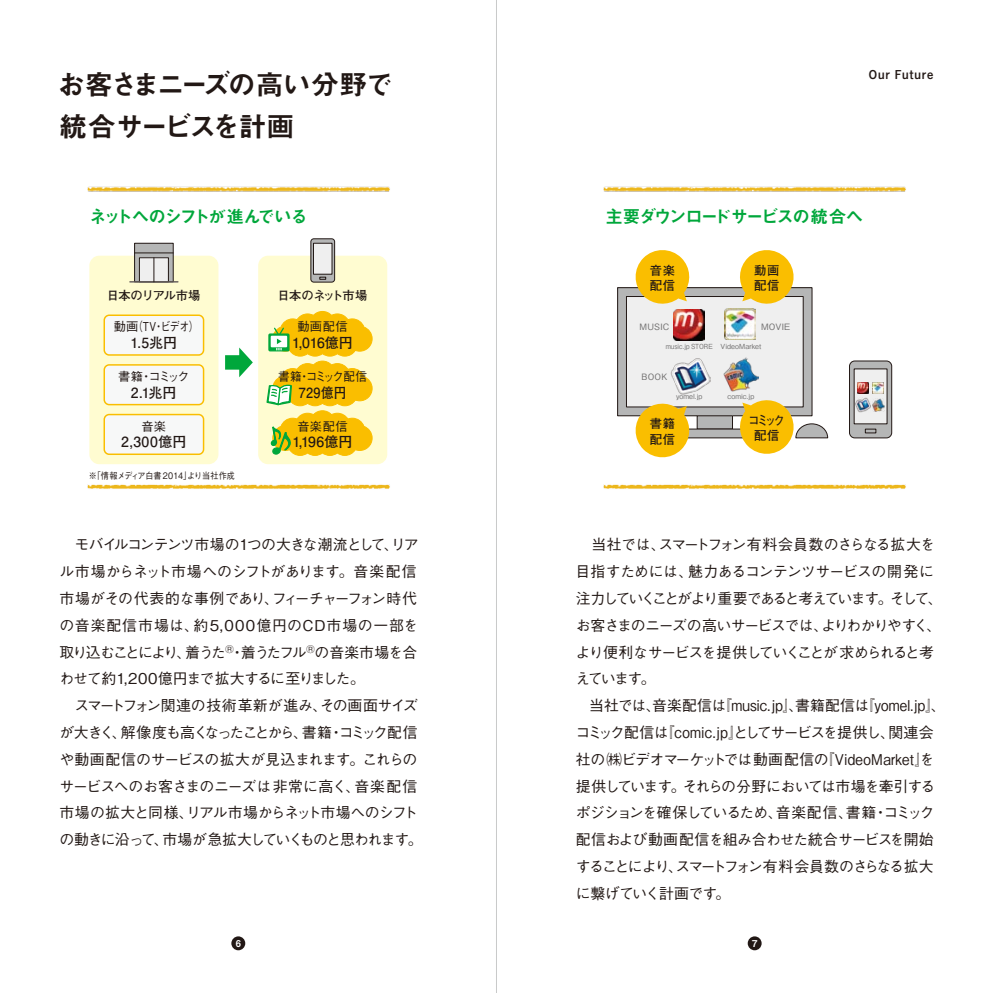
<style>
.page{position:relative;width:993px;height:993px;background:#fff}
.page>*{position:absolute;margin:0;border:0;box-sizing:border-box;transform-origin:0 0}
.t1{font:28px/42px "Midashi Go Pr 5 MB31";letter-spacing:-.08em;color:#221815}
.t2{font:17.5px "Midashi Go Pr 5 MB31";letter-spacing:-.085em;color:#00a73b}
.t3{font:500 14.88px/26.8px "Gothic BBB Pr 5";letter-spacing:-.035em;color:#221815}
.t4{font:500 14.88px/26.8px "Gothic BBB Pr 5";letter-spacing:-.055em;color:#221815}
.t5{font:500 14.88px/26.8px "Gothic BBB Pr 5";letter-spacing:-.08em;color:#221815}
.t6{font:700 14px "Futo Go B101 Pr 5";color:#221815}
.t7{font:700 14px "Futo Go B101 Pr 5";color:#221815;scale:.9 1}
.t8{font:500 12.25px "Gothic BBB Pr 5";letter-spacing:.005em;color:#221815}
.t9{font:700 12.25px "Futo Go B101 Pr 5";letter-spacing:-.055em;color:#221815}
.t10{font:700 12.25px/15px "Futo Go B101 Pr 5";letter-spacing:-.035em;color:#221815}
.t11{font:500 12.25px "Gothic BBB Pr 5";letter-spacing:-.12em;color:#221815;scale:.95 1}
.t12{font:700 12.25px/15px "Futo Go B101 Pr 5";letter-spacing:-.035em;color:#221815;text-align:center;scale:.9 1}
.t13{font:11.55px "Koburina Go Std N W6";letter-spacing:.065em;color:#221815}
.t14{font:9.45px "Midashi Go Pr 5 MB31";color:#fff}
.t15{font:500 8.92px "Gothic BBB Pr 5";letter-spacing:-.005em;color:#221815;scale:.9 1}
.t16{font:500 8.75px "Gothic BBB Pr 5";letter-spacing:.025em;color:#727171}
.t17{font:500 7px "Gothic BBB Pr 5";letter-spacing:.005em;color:#727171;scale:.9 1}
.t18{font:500 7px "Gothic BBB Pr 5";letter-spacing:.005em;color:#727171}
</style>
<div class="page">
<div style="left:89px;top:255px;width:129px;height:209px;background:#fffcd1;border-radius:10px"></div>
<div style="left:258px;top:255px;width:129px;height:209px;background:#fffcd1;border-radius:10px"></div>
<svg style="left:225px;top:347px;width:28px;height:30px"></svg>
<div style="left:134px;top:243px;width:39px;height:39px;background:#b5b6b6"></div>
<div style="left:134px;top:243px;width:40px;height:39px;border:1px solid #221815"></div>
<div style="left:139px;top:258px;width:29px;height:24px;background:#efefef"></div>
<div style="left:139px;top:257px;width:30px;height:25px;border:1px solid #221815"></div>
<hr style="left:130px;top:281px;width:48px;height:1px;background:#221815">
<svg style="left:153px;top:258px;width:1px;height:24px"></svg>
<div style="left:104px;top:414px;width:99px;height:40px;background:linear-gradient(to right,#f7f7f5,#f7f8f9);border-radius:5px"></div>
<div style="left:103px;top:413px;width:101px;height:42px;border:1px solid #fabe00;border-radius:5px"></div>
<div style="left:104px;top:365px;width:99px;height:39px;background:#f7f8f8;border-radius:5px"></div>
<div style="left:103px;top:364px;width:101px;height:41px;border:1px solid #fabe00;border-radius:5px"></div>
<div style="left:104px;top:315px;width:99px;height:40px;background:#f7f8f8;border-radius:5px"></div>
<div style="left:103px;top:314px;width:101px;height:41px;border:1px solid #fabe00;border-radius:5px"></div>
<svg style="left:311px;top:239px;width:23px;height:43px"></svg>
<div style="left:310px;top:238px;width:25px;height:44px;border:1px solid #221815;border-radius:3px"></div>
<svg style="left:319px;top:276px;width:7px;height:4px"></svg>
<div style="left:313px;top:243px;width:19px;height:31px;background:#efefef"></div>
<div style="left:313px;top:243px;width:19px;height:31px;border:1px solid #221815"></div>
<svg style="left:266px;top:311px;width:107px;height:110px"></svg>
<svg style="left:849px;top:361px;width:42px;height:77px"></svg>
<div style="left:848px;top:360px;width:43px;height:78px;border:1px solid #221815;border-radius:5px"></div>
<div style="left:853px;top:369px;width:33px;height:54px;background:#efefef"></div>
<div style="left:617px;top:287px;width:194px;height:128px;background:#b5b6b6"></div>
<div style="left:617px;top:287px;width:195px;height:129px;border:1px solid #221815"></div>
<div style="left:697px;top:415px;width:35px;height:14px;background:#b5b6b6"></div>
<div style="left:696px;top:415px;width:36px;height:14px;border:1px solid #221815"></div>
<div style="left:626px;top:296px;width:177px;height:111px;background:#efefef"></div>
<div style="left:625px;top:296px;width:178px;height:111px;border:1px solid #221815"></div>
<svg style="left:632px;top:254px;width:59px;height:50px"></svg>
<svg style="left:632px;top:403px;width:59px;height:18px"></svg>
<svg style="left:737px;top:254px;width:59px;height:50px"></svg>
<svg style="left:737px;top:397px;width:76px;height:24px"></svg>
<img style="left:670px;top:358px;width:40px;height:37px">
<img style="left:723px;top:357px;width:35px;height:34px">
<img style="left:673px;top:309px;width:31px;height:31px">
<img style="left:724px;top:308px;width:31px;height:31px">
<img style="left:855px;top:400px;width:11px;height:12px">
<svg style="left:857px;top:382px;width:27px;height:29px"></svg>
<div style="left:747px;top:936px;width:14px;height:13px;background:#221815;border-radius:50%"></div>
<div style="left:231px;top:936px;width:14px;height:13px;background:#221815;border-radius:50%"></div>
<img style="left:87px;top:421px;width:303px;height:68px">
<img style="left:87px;top:186px;width:303px;height:68px">
<img style="left:603px;top:421px;width:303px;height:68px">
<img style="left:603px;top:186px;width:303px;height:68px">
<hr style="left:496px;top:0;width:1px;height:992px;background:#c9caca">
<h1 class="t1" style="left:58px;top:61px;width:337px">お客さまニーズの高い分野で統合サービスを計画</h1>
<p class="t13" style="left:868px;top:66px;width:66px">Our Future</p>
<p class="t2" style="left:89px;top:203px;width:220px">ネットへのシフトが進んでいる</p>
<p class="t2" style="left:605px;top:203px;width:259px">主要ダウンロードサービスの統合へ</p>
<p class="t9" style="left:107px;top:285px;width:95px">日本のリアル市場</p>
<p class="t9" style="left:277px;top:285px;width:91px">日本のネット市場</p>
<p class="t8" style="left:114px;top:317px;width:86px">動画（TV・ビデオ）</p>
<p class="t6" style="left:130px;top:331px;width:48px">1.5兆円</p>
<p class="t8" style="left:297px;top:317px;width:52px">動画配信</p>
<p class="t6" style="left:292px;top:331px;width:62px">1,016億円</p>
<p class="t10" style="left:649px;top:262px;width:27px">音楽配信</p>
<p class="t16" style="left:639px;top:319px;width:31px">MUSIC</p>
<p class="t10" style="left:754px;top:262px;width:27px">動画配信</p>
<p class="t16" style="left:760px;top:319px;width:31px">MOVIE</p>
<p class="t17" style="left:665px;top:341px;width:108px">music.jp STORE VideoMarket</p>
<p class="t8" style="left:118px;top:366px;width:72px">書籍・コミック</p>
<p class="t6" style="left:131px;top:381px;width:47px">2.1兆円</p>
<p class="t11" style="left:278px;top:366px;width:95px">書籍・コミック配信</p>
<p class="t7" style="left:299px;top:381px;width:54px">729億円</p>
<p class="t16" style="left:641px;top:369px;width:27px">BOOK</p>
<p class="t18" style="left:675px;top:390px;width:28px">yomel.jp</p>
<p class="t18" style="left:727px;top:390px;width:28px">comic.jp</p>
<p class="t8" style="left:141px;top:416px;width:26px">音楽</p>
<p class="t6" style="left:121px;top:431px;width:67px">2,300億円</p>
<p class="t8" style="left:297px;top:416px;width:52px">音楽配信</p>
<p class="t6" style="left:292px;top:431px;width:61px">1,196億円</p>
<p class="t10" style="left:649px;top:415px;width:27px">書籍配信</p>
<p class="t12" style="left:748px;top:412px;width:42px">コミック配信</p>
<p class="t15" style="left:89px;top:468px;width:164px">※「情報メディア白書2014」より当社作成</p>
<p class="t3" style="left:59px;top:530px;width:360px;text-indent:15px">モバイルコンテンツ市場の1つの大きな潮流として、リアル市場からネット市場へのシフトがあります。音楽配信市場がその代表的な事例であり、フィーチャーフォン時代の音楽配信市場は、約5,000億円のCD市場の一部を取り込むことにより、着うた<sup>®</sup>・着うたフル<sup>®</sup>の音楽市場を合わせて約1,200億円まで拡大するに至りました。</p>
<p class="t4" style="left:59px;top:690px;width:364px;text-indent:15px">スマートフォン関連の技術革新が進み、その画面サイズが大きく、解像度も高くなったことから、書籍・コミック配信や動画配信のサービスの拡大が見込まれます。これらのサービスへのお客さまのニーズは非常に高く、音楽配信市場の拡大と同様、リアル市場からネット市場へのシフトの動きに沿って、市場が急拡大していくものと思われます。</p>
<p class="t5" style="left:575px;top:530px;width:368px">　当社では、スマートフォン有料会員数のさらなる拡大を目指すためには、魅力あるコンテンツサービスの開発に注力していくことがより重要であると考えています。そして、お客さまのニーズの高いサービスでは、よりわかりやすく、より便利なサービスを提供していくことが求められると考えています。</p>
<p class="t3" style="left:575px;top:690px;width:371px;text-indent:14px">当社では、音楽配信は『music.jp』、書籍配信は『yomel.jp』、コミック配信は『comic.jp』としてサービスを提供し、関連会社の㈱ビデオマーケットでは動画配信の『VideoMarket』を提供しています。それらの分野においては市場を牽引するポジションを確保しているため、音楽配信、書籍・コミック配信および動画配信を組み合わせた統合サービスを開始することにより、スマートフォン有料会員数のさらなる拡大に繋げていく計画です。</p>
<p class="t14" style="left:235px;top:935px;width:7px">6</p>
<p class="t14" style="left:751px;top:935px;width:7px">7</p>
</div>
